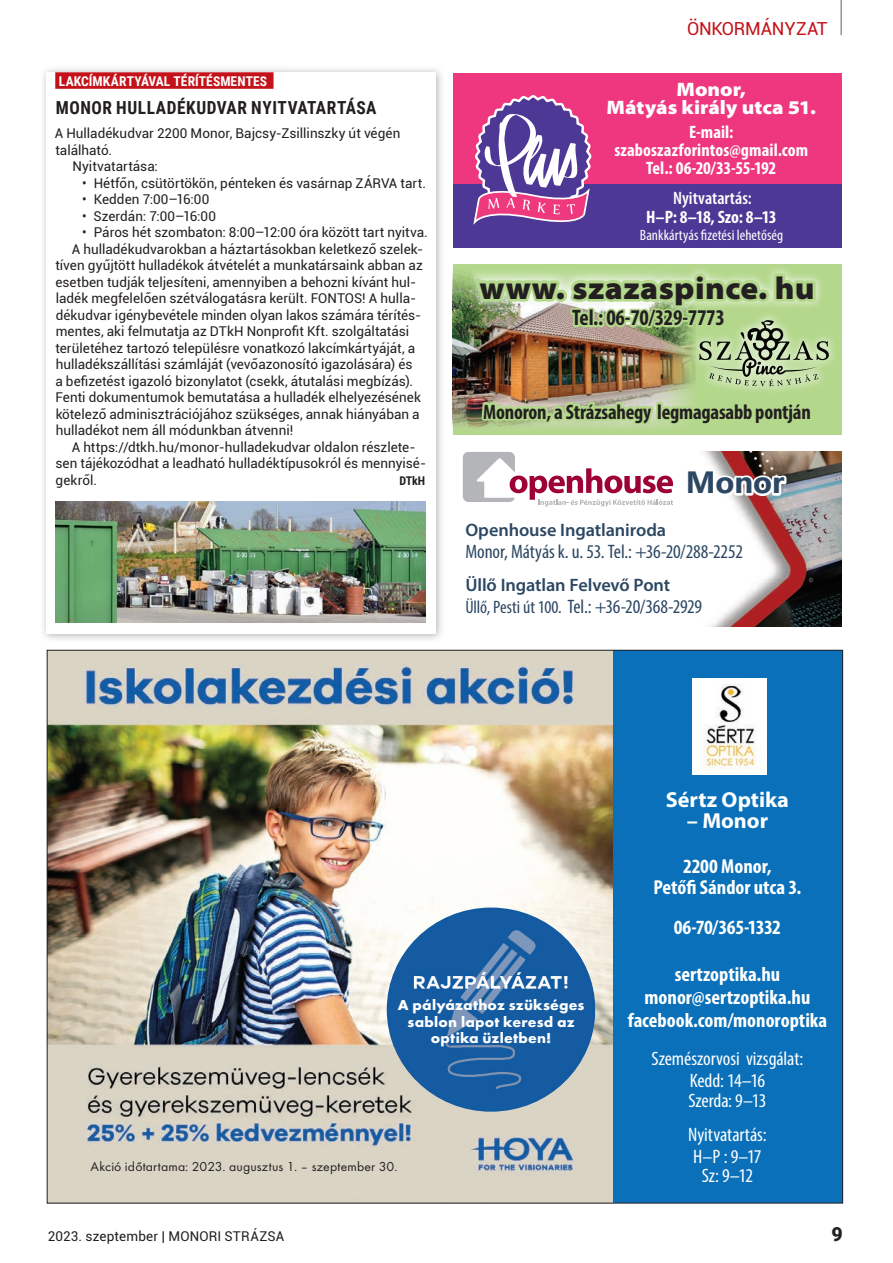
<style>
.page{position:relative;width:893px;height:1263px;background:#fff}
.page>*{position:absolute;margin:0;border:0;box-sizing:border-box;transform-origin:0 0}
.t1{font:900 semi-expanded 31.5px "Myriad Pro";letter-spacing:.015em;color:#231f20}
.t2{font:700 30.75px "Ebrima";letter-spacing:-.005em;color:#2c4762}
.t3{font:700 condensed 22.5px "Myriad Pro";letter-spacing:-.01em;color:#231f20}
.t4{font:700 21.75px "Myriad Pro";color:#fff}
.t5{font:700 condensed 21px "Myriad Pro";letter-spacing:-.01em;color:#231f20}
.t6{font:700 condensed 20.25px/23.2px "Myriad Pro";color:#fff;text-align:center}
.t7{font:700 condensed 20.25px "Myriad Pro";letter-spacing:-.025em;color:#fff}
.t8{font:condensed 19.5px "Myriad Pro";letter-spacing:-.005em;color:#2c4762}
.t9{font:condensed 19.5px/21.8px "Myriad Pro";letter-spacing:-.005em;color:#fff}
.t10{font:900 semi-expanded 19.5px/18.8px "Myriad Pro";color:#fff;text-align:center}
.t11{font:900 19.5px "Roboto";color:#231f20}
.t12{font:700 condensed 18px/18px "Myriad Pro";letter-spacing:.005em;color:#fff;text-align:center}
.t13{font:600 18px "Myriad Pro";letter-spacing:-.005em;color:#2c4762}
.t14{font:700 18px "Roboto Condensed";letter-spacing:.03em;color:#231f20;scale:.96 1}
.t15{font:600 condensed 18px "Myriad Pro";color:#fff}
.t16{font:18px "Roboto";letter-spacing:-.015em;color:#c4121a}
.t17{font:700 15px/16.5px "Futura CE";letter-spacing:.01em;color:#fff;text-align:center}
.t18{font:condensed 15px "Myriad Pro";letter-spacing:.005em;color:#fff}
.t19{font:13.5px "Roboto";color:#231f20}
.t20{font:13.5px "Futura CE";letter-spacing:.01em;color:#231f20}
.t21{font:700 13.5px "Roboto Condensed";letter-spacing:.005em;color:#fff}
.t22{font:700 12px "Roboto Condensed";color:#231f20}
.s1{font-size:18px}
</style>
<div class="page">
<hr style="left:840px;top:0;width:2px;height:35px;background:#939598">
<div style="left:612px;top:650px;width:231px;height:553px;background:#0970b9"></div>
<img style="left:693px;top:678px;width:73px;height:96px">
<img style="left:49px;top:652px;width:563px;height:549px">
<img style="left:387px;top:907px;width:208px;height:205px">
<div style="left:453px;top:73px;width:388px;height:131px;background:#ef377f"></div>
<div style="left:453px;top:184px;width:388px;height:63px;background:#4d3896"></div>
<img style="left:711px;top:452px;width:130px;height:174px">
<div style="left:453px;top:264px;width:388px;height:171px;background:#b3d78b"></div>
<img style="left:453px;top:272px;width:10px;height:154px">
<div style="left:689px;top:310px;width:149px;height:85px;background:#fff;opacity:.75"></div>
<img style="left:463px;top:95px;width:356px;height:412px">
<div style="left:39px;top:65px;width:406px;height:577px;background:#231f20;opacity:.35"></div>
<div style="left:47px;top:72px;width:389px;height:561px;background:#fff"></div>
<div style="left:55px;top:72px;width:218px;height:17px;background:#c4121a"></div>
<img style="left:56px;top:501px;width:370px;height:122px">
<p class="t21" style="left:59px;top:72px;width:210px">LAKCÍMKÁRTYÁVAL TÉRÍTÉSMENTES</p>
<h3 class="t14" style="left:56px;top:95px;width:335px">MONOR HULLADÉKUDVAR NYITVATARTÁSA</h3>
<p class="t19" style="left:55px;top:124px;width:347px">A Hulladékudvar 2200 Monor, Bajcsy-Zsillinszky út végén</p>
<p class="t19" style="left:55px;top:141px;width:58px">található.</p>
<p class="t19" style="left:72px;top:157px;width:87px">Nyitvatartása:</p>
<p class="t19" style="left:82px;top:174px;width:345px">• Hétfőn, csütörtökön, pénteken és vasárnap ZÁRVA tart.</p>
<p class="t19" style="left:82px;top:190px;width:129px">• Kedden 7:00–16:00</p>
<p class="t19" style="left:82px;top:207px;width:135px">• Szerdán: 7:00–16:00</p>
<p class="t19" style="left:82px;top:223px;width:347px">• Páros hét szombaton: 8:00–12:00 óra között tart nyitva.</p>
<p class="t19" style="left:72px;top:240px;width:353px">A hulladékudvarokban a háztartásokban keletkező szelek-</p>
<p class="t19" style="left:55px;top:256px;width:369px">tíven gyűjtött hulladékok átvételét a munkatársaink abban az</p>
<p class="t19" style="left:56px;top:273px;width:362px">esetben tudják teljesíteni, amennyiben a behozni kívánt hul-</p>
<p class="t19" style="left:56px;top:289px;width:362px">ladék megfelelően szétválogatásra került. FONTOS! A hulla-</p>
<p class="t19" style="left:56px;top:305px;width:367px">dékudvar igénybevétele minden olyan lakos számára térítés-</p>
<p class="t19" style="left:56px;top:322px;width:355px">mentes, aki felmutatja az DTkH Nonprofit Kft. szolgáltatási</p>
<p class="t19" style="left:55px;top:338px;width:361px">területéhez tartozó településre vonatkozó lakcímkártyáját, a</p>
<p class="t19" style="left:56px;top:355px;width:358px">hulladékszállítási számláját (vevőazonosító igazolására) és</p>
<p class="t19" style="left:55px;top:371px;width:359px">a befizetést igazoló bizonylatot (csekk, átutalási megbízás).</p>
<p class="t19" style="left:55px;top:388px;width:367px">Fenti dokumentumok bemutatása a hulladék elhelyezésének</p>
<p class="t19" style="left:56px;top:404px;width:365px">kötelező adminisztrációjához szükséges, annak hiányában a</p>
<p class="t19" style="left:56px;top:421px;width:239px">hulladékot nem áll módunkban átvenni!</p>
<p class="t19" style="left:72px;top:437px;width:345px">A https://dtkh.hu/monor-hulladekudvar oldalon részlete-</p>
<p class="t19" style="left:55px;top:454px;width:372px">sen tájékozódhat a leadható hulladéktípusokról és mennyisé-</p>
<p class="t19" style="left:56px;top:470px;width:43px">gekről.</p>
<p class="t22" style="left:400px;top:472px;width:27px">DTkH</p>
<h3 class="t16" style="left:687px;top:16px;width:142px">ÖNKORMÁNYZAT</h3>
<h3 class="t10" style="left:606px;top:80px;width:211px">Monor,<br>Mátyás király utca 51.</h3>
<h3 class="t12" style="left:614px;top:122px;width:195px">E-mail: szaboszazforintos@gmail.com<br>Tel.: 06-20/33-55-192</h3>
<h3 class="t15" style="left:673px;top:188px;width:80px">Nyitvatartás:</h3>
<h3 class="t12" style="left:646px;top:207px;width:132px">H–P: 8–18, Szo: 8–13</h3>
<p class="t18" style="left:640px;top:226px;width:145px">Bankkártyás fizetési lehetőség</p>
<h1 class="t1" style="left:479px;top:270px;width:337px">www. szazaspince. hu</h1>
<h3 class="t3" style="left:572px;top:304px;width:154px">Tel.: 06-70/329-7773</h3>
<h3 class="t5" style="left:483px;top:398px;width:329px">Monoron, a Strázsahegy legmagasabb pontján</h3>
<h2 class="t2" style="left:686px;top:458px;width:100px">Monor</h2>
<h3 class="t13" style="left:465px;top:519px;width:202px">Openhouse Ingatlaniroda</h3>
<h3 class="t8" style="left:465px;top:540px;width:279px">Monor, Mátyás k. u. 53. Tel.: +36-20/288-2252</h3>
<h3 class="t13" style="left:465px;top:574px;width:206px">Üllő Ingatlan Felvevő Pont</h3>
<h3 class="t8" style="left:465px;top:595px;width:238px"><span class="s1">Üllő, Pesti út 100.</span> Tel.: +36-20/368-2929</h3>
<p class="t17" style="left:398px;top:997px;width:188px">A pályázathoz szükséges sablon lapot keresd az optika üzletben!</p>
<p class="t20" style="left:91px;top:1158px;width:308px">Akció időtartama: 2023. augusztus 1. – szeptember 30.</p>
<h3 class="t4" style="left:666px;top:785px;width:125px">Sértz Optika</h3>
<h3 class="t4" style="left:687px;top:807px;width:83px">– Monor</h3>
<h3 class="t6" style="left:653px;top:856px;width:149px;line-height:20.2px">2200 Monor,<br>Petőfi Sándor utca 3.</h3>
<h3 class="t7" style="left:674px;top:915px;width:109px">06-70/365-1332</h3>
<h3 class="t6" style="left:628px;top:962px;width:201px">sertzoptika.hu monor@sertzoptika.hu facebook.com/monoroptika</h3>
<h3 class="t9" style="left:652px;top:1048px;width:153px;text-align:center">Szemészorvosi vizsgálat:<br>Kedd: 14–16</h3>
<h3 class="t9" style="left:688px;top:1089px;width:79px">Szerda: 9–13</h3>
<h3 class="t9" style="left:688px;top:1123px;width:80px">Nyitvatartás:<br>H–P : 9–17</h3>
<h3 class="t9" style="left:702px;top:1164px;width:53px">Sz: 9–12</h3>
<p class="t19" style="left:48px;top:1226px;width:238px">2023. szeptember | MONORI STRÁZSA</p>
<h3 class="t11" style="left:831px;top:1220px;width:13px">9</h3>
</div>
